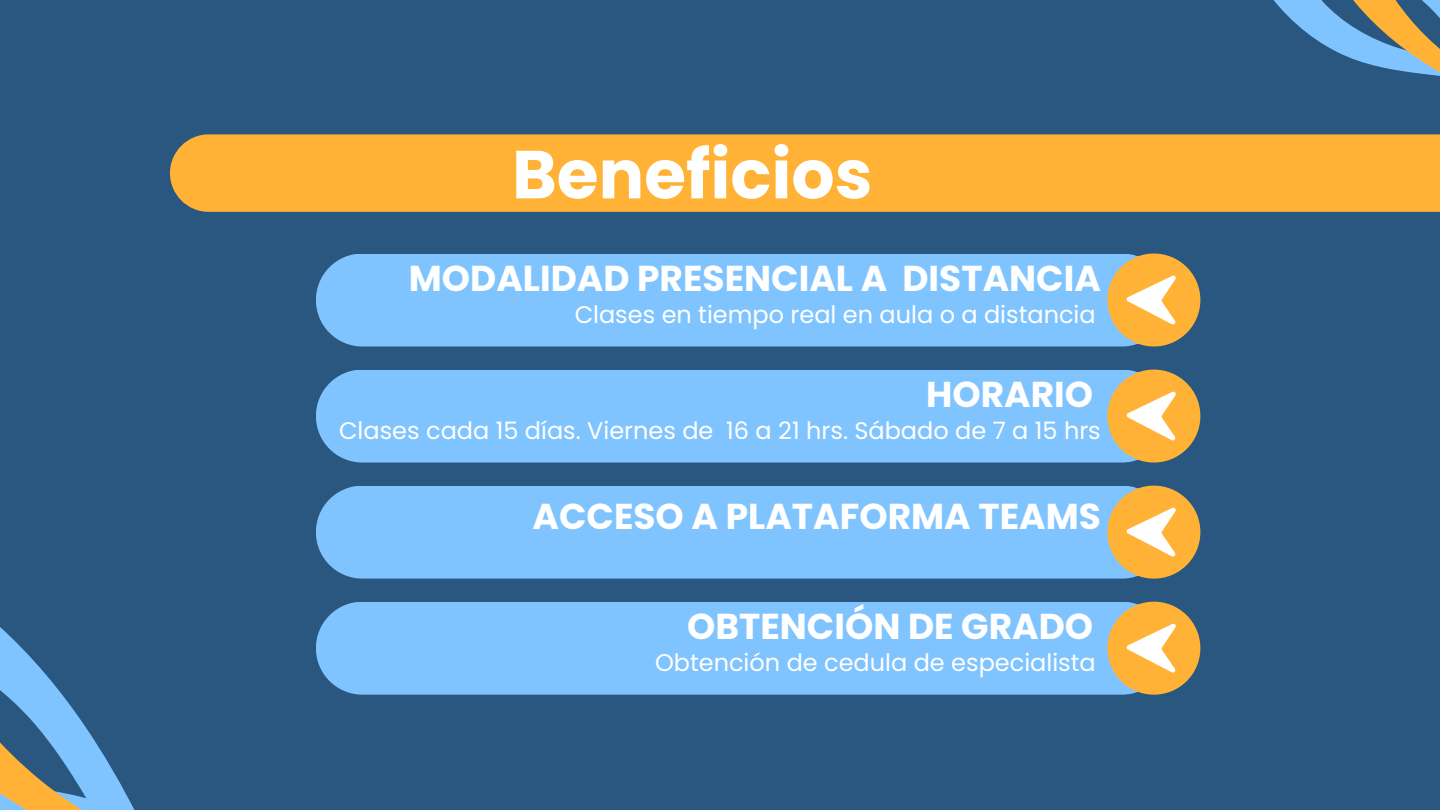
<style>
.page{position:relative;width:1440px;height:810px;background:#29577f}
.page>*{position:absolute;margin:0;border:0;box-sizing:border-box;transform-origin:0 0}
.t1{font:700 67.8px "Poppins";color:#fff}
.t2{font:700 36px "Poppins";color:#fff}
.t3{font:24px "Poppins";color:#fff}
</style>
<div class="page">
<div style="left:170px;top:134px;width:1061px;height:78px;background:#ffb235"></div>
<div style="left:316px;top:254px;width:853px;height:92px;background:#80c4ff;border-radius:46px"></div>
<svg style="left:1107px;top:254px;width:93px;height:92px"></svg>
<svg style="left:0;top:423px;width:356px;height:387px"></svg>
<svg style="left:1231px;top:0;width:209px;height:212px"></svg>
<div style="left:316px;top:370px;width:853px;height:93px;background:#80c4ff;border-radius:46px"></div>
<svg style="left:1107px;top:370px;width:93px;height:93px"></svg>
<div style="left:316px;top:486px;width:853px;height:93px;background:#80c4ff;border-radius:46px"></div>
<svg style="left:1107px;top:486px;width:93px;height:93px"></svg>
<div style="left:316px;top:602px;width:853px;height:93px;background:#80c4ff;border-radius:46px"></div>
<svg style="left:1107px;top:602px;width:93px;height:93px"></svg>
<h1 class="t1" style="left:512px;top:127px;width:362px">Beneficios</h1>
<h2 class="t2" style="left:409px;top:253px;width:694px">MODALIDAD PRESENCIAL A DISTANCIA</h2>
<p class="t3" style="left:575px;top:298px;width:523px">Clases en tiempo real en aula o a distancia</p>
<h2 class="t2" style="left:926px;top:369px;width:169px">HORARIO</h2>
<p class="t3" style="left:339px;top:414px;width:763px">Clases cada 15 días. Viernes de 16 a 21 hrs. Sábado de 7 a 15 hrs</p>
<h2 class="t2" style="left:533px;top:492px;width:570px">ACCESO A PLATAFORMA TEAMS</h2>
<h2 class="t2" style="left:687px;top:601px;width:408px">OBTENCIÓN DE GRADO</h2>
<p class="t3" style="left:655px;top:646px;width:442px">Obtención de cedula de especialista</p>
</div>
